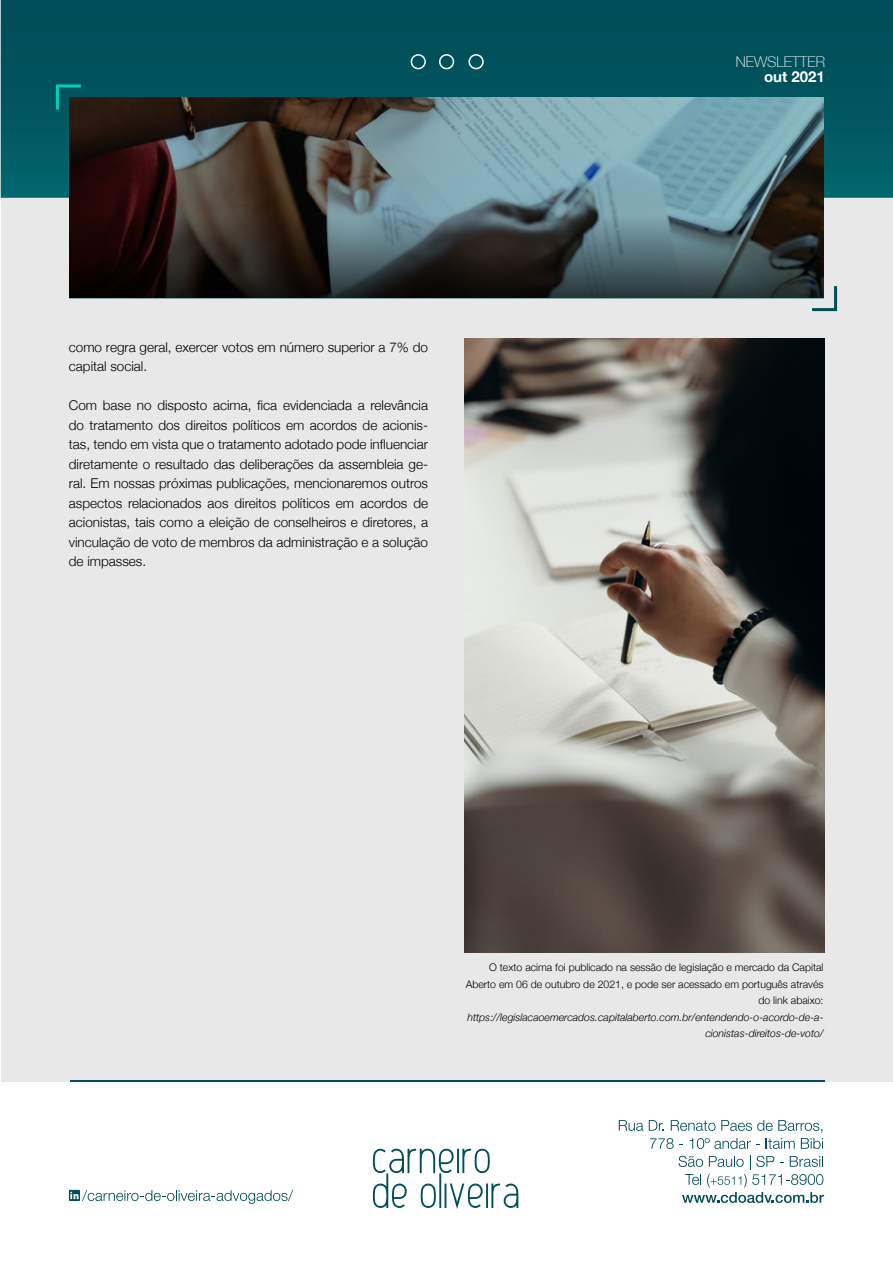
<style>
.page{position:relative;width:893px;height:1263px;background:#fff}
.page>*{position:absolute;margin:0;border:0;box-sizing:border-box;transform-origin:0 0}
.t1{font:700 15px "Helvetica Neue";color:#fff}
.t2{font:100 14.7px "Helvetica Neue";color:#fff}
.t3{font:300 13.5px/19.5px "Helvetica Neue";color:#000}
.t4{font:300 10.5px/16.5px "Helvetica Neue";color:#000;text-align:right}
.t5{font:italic 300 10.5px/16.5px "Helvetica Neue";color:#000;text-align:right}
</style>
<div class="page">
<div style="left:1px;top:2px;width:892px;height:1080px;background:#e8e8e8"></div>
<div style="left:1px;top:0;width:892px;height:198px;background:linear-gradient(to bottom,#004a55,#01646b)"></div>
<svg style="left:410px;top:53px;width:74px;height:17px"></svg>
<hr style="left:70px;top:1080px;width:754px;height:2px;background:#044e5a">
<svg style="left:373px;top:1149px;width:145px;height:60px"></svg>
<svg style="left:619px;top:1120px;width:24px;height:11px"></svg>
<svg style="left:649px;top:1120px;width:174px;height:29px"></svg>
<svg style="left:678px;top:1155px;width:146px;height:48px"></svg>
<svg style="left:69px;top:1190px;width:224px;height:14px"></svg>
<svg style="left:56px;top:84px;width:25px;height:25px"></svg>
<svg style="left:812px;top:286px;width:25px;height:25px"></svg>
<svg style="left:69px;top:98px;width:755px;height:89px;background:#5f7174"></svg>
<svg style="left:69px;top:187px;width:755px;height:20px;background:#5b676b"></svg>
<svg style="left:69px;top:207px;width:755px;height:91px;background:#333839"></svg>
<img style="left:464px;top:339px;width:360px;height:613px">
<p class="t3" style="left:69px;top:336px;width:361px">como regra geral, exercer votos em número superior a 7% do capital social.</p>
<p class="t3" style="left:69px;top:395px;width:361px;text-align:justify">Com base no disposto acima, fica evidenciada a relevância do tratamento dos direitos políticos em acordos de acionis&shy;tas, tendo em vista que o tratamento adotado pode influenciar diretamente o resultado das deliberações da assembleia ge&shy;ral. Em nossas próximas publicações, mencionaremos outros aspectos relacionados aos direitos políticos em acordos de acionistas, tais como a eleição de conselheiros e diretores, a vinculação de voto de membros da administração e a solução de impasses.</p>
<p class="t2" style="left:736px;top:50px;width:91px">NEWSLETTER</p>
<p class="t1" style="left:764px;top:65px;width:62px">out 2021</p>
<p class="t4" style="left:466px;top:958px;width:359px">O texto acima foi publicado na sessão de legislação e mercado da Capital<br>Aberto em 06 de outubro de 2021, e pode ser acessado em português através do link abaixo:</p>
<p class="t5" style="left:467px;top:1008px;width:358px">https://legislacaoemercados.capitalaberto.com.br/entendendo-o-acordo-de-a&shy;cionistas-direitos-de-voto/</p>
</div>
